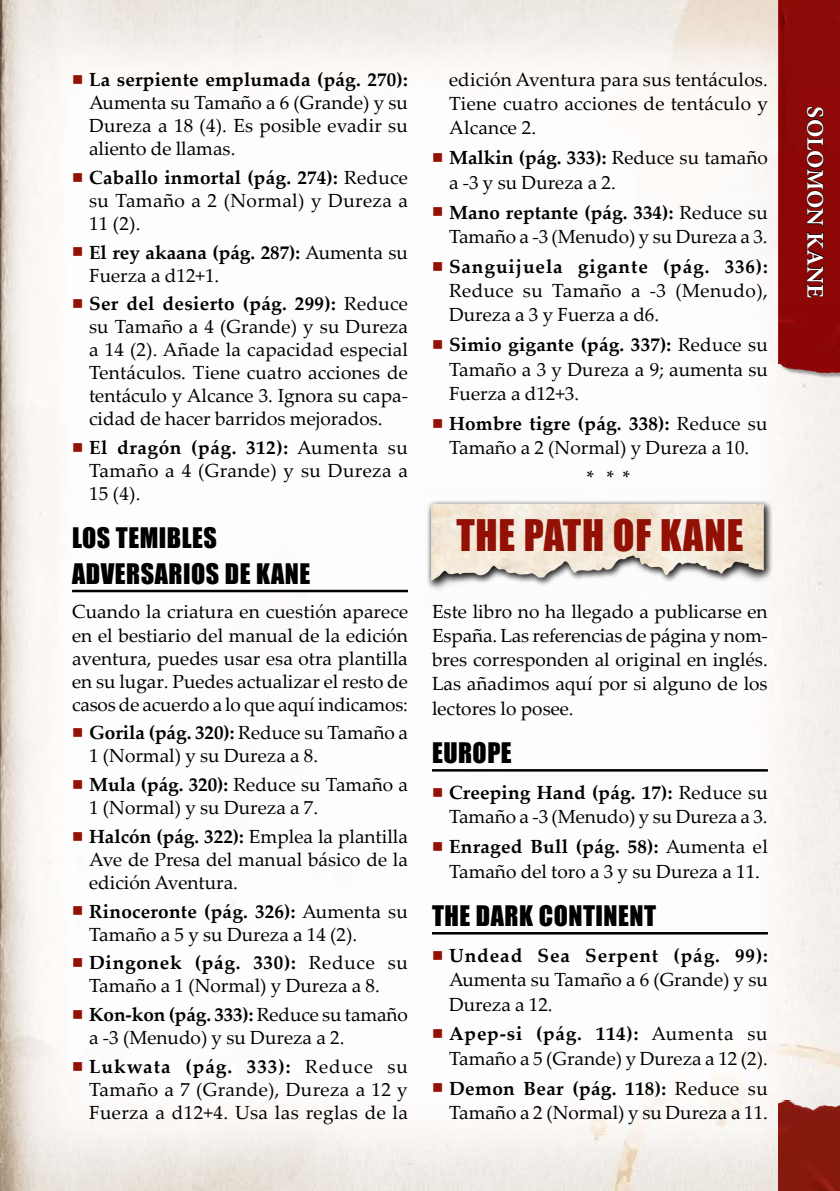
<style>
.page{position:relative;width:840px;height:1191px;background:#fff}
.page>*{position:absolute;margin:0;border:0;box-sizing:border-box;transform-origin:0 0}
.t1{font:40px "Impact";letter-spacing:.02em;color:#931004}
.t2{font:26px/36.2px "Impact";letter-spacing:.02em;color:#000}
.t3{font:700 24px "Minion Pro";letter-spacing:.005em;color:#fff}
.t4{font:19px/23px "Palatino Linotype";color:#000}
.t5{font:700 19px "Palatino Linotype";letter-spacing:.05em;color:#000}
.t6{font:19px/24.2px "Palatino Linotype";letter-spacing:.02em;color:#000}
.t7{font:700 19px "Palatino Linotype";letter-spacing:.01em;color:#000}
.s1{font-weight:700}
</style>
<div class="page">
<img style="left:0;top:0;width:839px;height:1191px">
<img style="left:778px;top:0;width:61px;height:376px">
<img style="left:778px;top:1100px;width:61px;height:91px">
<img style="left:419px;top:489px;width:356px;height:118px">
<div style="left:426px;top:499px;width:346px;height:90px;background:#000;opacity:.55"></div>
<img style="left:431px;top:504px;width:332px;height:77px">
<svg style="left:805px;top:106px;width:19px;height:192px;background:#640504"></svg>
<hr style="left:72px;top:590px;width:336px;height:2px;background:#000">
<hr style="left:432px;top:769px;width:335px;height:2px;background:#000">
<hr style="left:432px;top:932px;width:335px;height:2px;background:#000">
<svg style="left:73px;top:75px;width:9px;height:9px"></svg>
<svg style="left:73px;top:173px;width:9px;height:8px"></svg>
<svg style="left:73px;top:247px;width:9px;height:9px"></svg>
<svg style="left:73px;top:299px;width:9px;height:9px"></svg>
<svg style="left:73px;top:443px;width:9px;height:9px"></svg>
<svg style="left:73px;top:728px;width:9px;height:9px"></svg>
<svg style="left:73px;top:780px;width:9px;height:9px"></svg>
<svg style="left:73px;top:831px;width:9px;height:9px"></svg>
<svg style="left:73px;top:906px;width:9px;height:9px"></svg>
<svg style="left:73px;top:958px;width:9px;height:9px"></svg>
<svg style="left:73px;top:1010px;width:9px;height:8px"></svg>
<svg style="left:73px;top:1061px;width:9px;height:9px"></svg>
<svg style="left:433px;top:153px;width:8px;height:9px"></svg>
<svg style="left:433px;top:207px;width:8px;height:9px"></svg>
<svg style="left:433px;top:262px;width:8px;height:8px"></svg>
<svg style="left:433px;top:340px;width:8px;height:9px"></svg>
<svg style="left:433px;top:419px;width:8px;height:8px"></svg>
<svg style="left:433px;top:788px;width:8px;height:8px"></svg>
<svg style="left:433px;top:842px;width:8px;height:9px"></svg>
<svg style="left:433px;top:951px;width:8px;height:8px"></svg>
<svg style="left:433px;top:1029px;width:8px;height:9px"></svg>
<svg style="left:433px;top:1083px;width:8px;height:9px"></svg>
<p class="t7" style="left:89px;top:66px;width:320px">La serpiente emplumada (pág. 270):</p>
<p class="t4" style="left:89px;top:90px;width:320px;text-align:justify">Aumenta su Tamaño a 6 (Grande) y su Dureza a 18 (4). Es posible evadir su aliento de llamas.</p>
<p class="t4" style="left:89px;top:165px;width:320px;text-align:justify"><span class="s1">Caballo inmortal (pág. 274):</span> Reduce su Tamaño a 2 (Normal) y Dureza a 11 (2).</p>
<p class="t4" style="left:89px;top:240px;width:320px"><span class="s1">El rey akaana (pág. 287):</span> Aumenta su<br>Fuerza a d12+1.</p>
<p class="t4" style="left:89px;top:291px;width:320px;text-align:justify"><span class="s1">Ser del desierto (pág. 299):</span> Reduce su Tamaño a 4 (Grande) y su Dureza a 14 (2). Añade la capacidad especial Tentáculos. Tiene cuatro acciones de tentáculo y Alcance 3. Ignora su capa&shy;cidad de hacer barridos mejorados.</p>
<p class="t4" style="left:89px;top:435px;width:320px;text-align:justify"><span class="s1">El dragón (pág. 312):</span> Aumenta su Tamaño a 4 (Grande) y su Dureza a 15 (4).</p>
<h2 class="t2" style="left:72px;top:519px;width:240px">LOS TEMIBLES<br>ADVERSARIOS DE KANE</h2>
<p class="t4" style="left:72px;top:600px;width:337px;text-align:justify">Cuando la criatura en cuestión aparece en el bestiario del manual de la edición aventura, puedes usar esa otra plantilla en su lugar. Puedes actualizar el resto de casos de acuerdo a lo que aquí indicamos:</p>
<p class="t4" style="left:89px;top:720px;width:320px"><span class="s1">Gorila (pág. 320):</span> Reduce su Tamaño a<br>1 (Normal) y su Dureza a 8.</p>
<p class="t4" style="left:89px;top:772px;width:320px"><span class="s1">Mula (pág. 320):</span> Reduce su Tamaño a<br>1 (Normal) y su Dureza a 7.</p>
<p class="t4" style="left:89px;top:824px;width:320px;text-align:justify"><span class="s1">Halcón (pág. 322):</span> Emplea la plantilla Ave de Presa del manual básico de la edición Aventura.</p>
<p class="t4" style="left:89px;top:899px;width:320px"><span class="s1">Rinoceronte (pág. 326):</span> Aumenta su<br>Tamaño a 5 y su Dureza a 14 (2).</p>
<p class="t4" style="left:89px;top:950px;width:320px"><span class="s1">Dingonek (pág. 330):</span> Reduce su<br>Tamaño a 1 (Normal) y Dureza a 8.</p>
<p class="t4" style="left:89px;top:1002px;width:320px"><span class="s1">Kon-kon (pág. 333):</span> Reduce su tamaño a -3 (Menudo) y su Dureza a 2.</p>
<p class="t4" style="left:89px;top:1054px;width:320px;text-align:justify"><span class="s1">Lukwata (pág. 333):</span> Reduce su Tamaño a 7 (Grande), Dureza a 12 y Fuerza a d12+4. Usa las reglas de la</p>
<p class="t4" style="left:449px;top:67px;width:320px;line-height:24.2px;text-align:justify">edición Aventura para sus tentáculos.<br>Tiene cuatro acciones de tentáculo y Alcance 2.</p>
<p class="t4" style="left:449px;top:145px;width:320px;line-height:24.2px"><span class="s1">Malkin (pág. 333):</span> Reduce su tamaño a -3 y su Dureza a 2.</p>
<p class="t4" style="left:449px;top:199px;width:320px;line-height:24.2px"><span class="s1">Mano reptante (pág. 334):</span> Reduce su<br>Tamaño a -3 (Menudo) y su Dureza a 3.</p>
<p class="t5" style="left:449px;top:253px;width:320px">Sanguijuela gigante (pág. 336):</p>
<p class="t6" style="left:449px;top:278px;width:320px">Reduce su Tamaño a -3 (Menudo),<br>Dureza a 3 y Fuerza a d6.</p>
<p class="t4" style="left:449px;top:332px;width:320px;line-height:24.2px;text-align:justify"><span class="s1">Simio gigante (pág. 337):</span> Reduce su Tamaño a 3 y Dureza a 9; aumenta su Fuerza a d12+3.</p>
<p class="t4" style="left:449px;top:410px;width:320px;line-height:24.2px"><span class="s1">Hombre tigre (pág. 338):</span> Reduce su<br>Tamaño a 2 (Normal) y Dureza a 10.</p>
<p class="t4" style="left:586px;top:465px;width:45px">* * *</p>
<h1 class="t1" style="left:456px;top:504px;width:288px">THE PATH OF KANE</h1>
<p class="t4" style="left:432px;top:598px;width:337px;line-height:24.2px;text-align:justify">Este libro no ha llegado a publicarse en España. Las referencias de página y nom&shy;bres corresponden al original en inglés.<br>Las añadimos aquí por si alguno de los lectores lo posee.</p>
<h2 class="t2" style="left:432px;top:734px;width:81px">EUROPE</h2>
<p class="t4" style="left:449px;top:779px;width:320px;line-height:24.2px"><span class="s1">Creeping Hand (pág. 17):</span> Reduce su<br>Tamaño a -3 (Menudo) y su Dureza a 3.</p>
<p class="t4" style="left:449px;top:834px;width:320px;line-height:24.2px"><span class="s1">Enraged Bull (pág. 58):</span> Aumenta el<br>Tamaño del toro a 3 y su Dureza a 11.</p>
<h2 class="t2" style="left:432px;top:897px;width:225px">THE DARK CONTINENT</h2>
<p class="t5" style="left:449px;top:942px;width:320px">Undead Sea Serpent (pág. 99):</p>
<p class="t4" style="left:449px;top:967px;width:320px;line-height:24.2px">Aumenta su Tamaño a 6 (Grande) y su<br>Dureza a 12.</p>
<p class="t4" style="left:449px;top:1021px;width:320px;line-height:24.2px"><span class="s1">Apep-si (pág. 114):</span> Aumenta su<br>Tamaño a 5 (Grande) y Dureza a 12 (2).</p>
<p class="t4" style="left:449px;top:1075px;width:320px;line-height:24.2px"><span class="s1">Demon Bear (pág. 118):</span> Reduce su<br>Tamaño a 2 (Normal) y su Dureza a 11.</p>
<p class="t3" style="left:831px;top:106px;width:193px;rotate:90deg">SOLOMON KANE</p>
</div>
